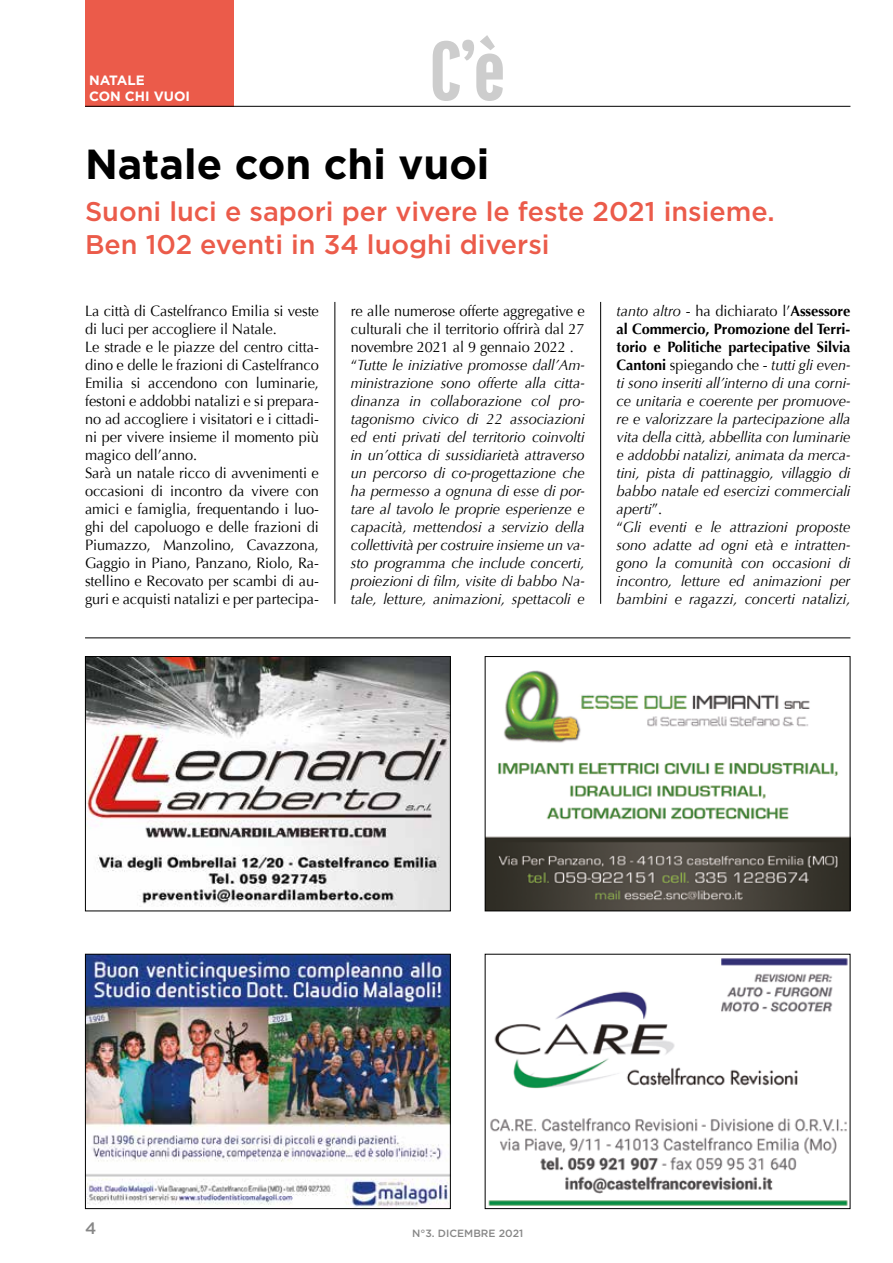
<style>
.page{position:relative;width:893px;height:1263px;background:#fff}
.page>*{position:absolute;margin:0;border:0;box-sizing:border-box;transform-origin:0 0}
.t1{font:700 42px "Gotham";color:#000}
.t2{font:500 27px/32.4px "Gotham";color:#eb5b4a}
.t3{font:500 16.5px "Gotham";color:#878787}
.t4{font:italic 15px/18px "Optima";letter-spacing:-.005em;color:#000}
.t5{font:15px/18px "Optima";letter-spacing:-.005em;color:#000}
.t6{font:700 13.5px/16.2px "Gotham";color:#fff}
.t7{font:500 10.5px "Gotham";color:#878787}
.s1{font-style:normal}
.s2{font-weight:700;font-style:normal}
</style>
<div class="page">
<div style="left:85px;top:0;width:149px;height:106px;background:#eb5b4a"></div>
<svg style="left:433px;top:35px;width:70px;height:66px"></svg>
<hr style="left:335px;top:302px;width:1px;height:302px;background:#000">
<hr style="left:600px;top:302px;width:1px;height:302px;background:#000">
<hr style="left:85px;top:106px;width:765px;height:1px;background:#000">
<hr style="left:85px;top:638px;width:765px;height:1px;background:#000">
<img style="left:87px;top:658px;width:362px;height:251px">
<div style="left:85px;top:656px;width:366px;height:255px;border:1px solid #000"></div>
<img style="left:487px;top:670px;width:361px;height:239px">
<div style="left:485px;top:656px;width:365px;height:255px;border:1px solid #000"></div>
<img style="left:488px;top:958px;width:360px;height:248px">
<img style="left:87px;top:956px;width:362px;height:251px">
<div style="left:85px;top:954px;width:366px;height:255px;border:1px solid #000"></div>
<p class="t6" style="left:89px;top:72px;width:103px">NATALE<br>CON CHI VUOI</p>
<h1 class="t1" style="left:85px;top:140px;width:406px">Natale con chi vuoi</h1>
<h2 class="t2" style="left:85px;top:195px;width:691px">Suoni luci e sapori per vivere le feste 2021 insieme.<br>Ben 102 eventi in 34 luoghi diversi</h2>
<p class="t5" style="left:85px;top:302px;width:235px">La città di Castelfranco Emilia si veste di luci per accogliere il Natale.<br>Le strade e le piazze del centro citta&shy;dino e delle le frazioni di Castelfranco Emilia si accendono con luminarie, festoni e addobbi natalizi e si prepara&shy;no ad accogliere i visitatori e i cittadi&shy;ni per vivere insieme il momento più magico dell’anno.<br>Sarà un natale ricco di avvenimenti e occasioni di incontro da vivere con amici e famiglia, frequentando i luo&shy;ghi del capoluogo e delle frazioni di Piumazzo, Manzolino, Cavazzona, Gaggio in Piano, Panzano, Riolo, Ra&shy;stellino e Recovato per scambi di au&shy;guri e acquisti natalizi e per partecipa-</p>
<p class="t4" style="left:351px;top:302px;width:235px"><span class="s1">re alle numerose offerte aggregative e culturali che il territorio offrirà dal 27 novembre 2021 al 9 gennaio 2022 . “</span>Tutte le iniziative promosse dall’Am&shy;ministrazione sono offerte alla citta&shy;dinanza in collaborazione col pro&shy;tagonismo civico di 22 associazioni ed enti privati del territorio coinvolti in un’ottica di sussidiarietà attraverso un percorso di co-progettazione che ha permesso a ognuna di esse di por&shy;tare al tavolo le proprie esperienze e capacità, mettendosi a servizio della collettività per costruire insieme un va&shy;sto programma che include concerti, proiezioni di film, visite di babbo Na&shy;tale, letture, animazioni, spettacoli e</p>
<p class="t4" style="left:617px;top:302px;width:235px">tanto altro <span class="s1">- ha dichiarato l’</span><span class="s2">Assessore al Commercio, Promozione del Terri&shy;torio e Politiche partecipative Silvia Cantoni</span> <span class="s1">spiegando che -</span> tutti gli even&shy;ti sono inseriti all’interno di una corni&shy;ce unitaria e coerente per promuove&shy;re e valorizzare la partecipazione alla vita della città, abbellita con luminarie e addobbi natalizi, animata da merca&shy;tini, pista di pattinaggio, villaggio di babbo natale ed esercizi commerciali aperti<span class="s1">”.<br>“</span>Gli eventi e le attrazioni proposte sono adatte ad ogni età e intratten&shy;gono la comunità con occasioni di incontro, letture ed animazioni per bambini e ragazzi, concerti natalizi,</p>
<p class="t3" style="left:85px;top:1217px;width:13px">4</p>
<p class="t7" style="left:412px;top:1227px;width:113px">N°3. DICEMBRE 2021</p>
</div>
